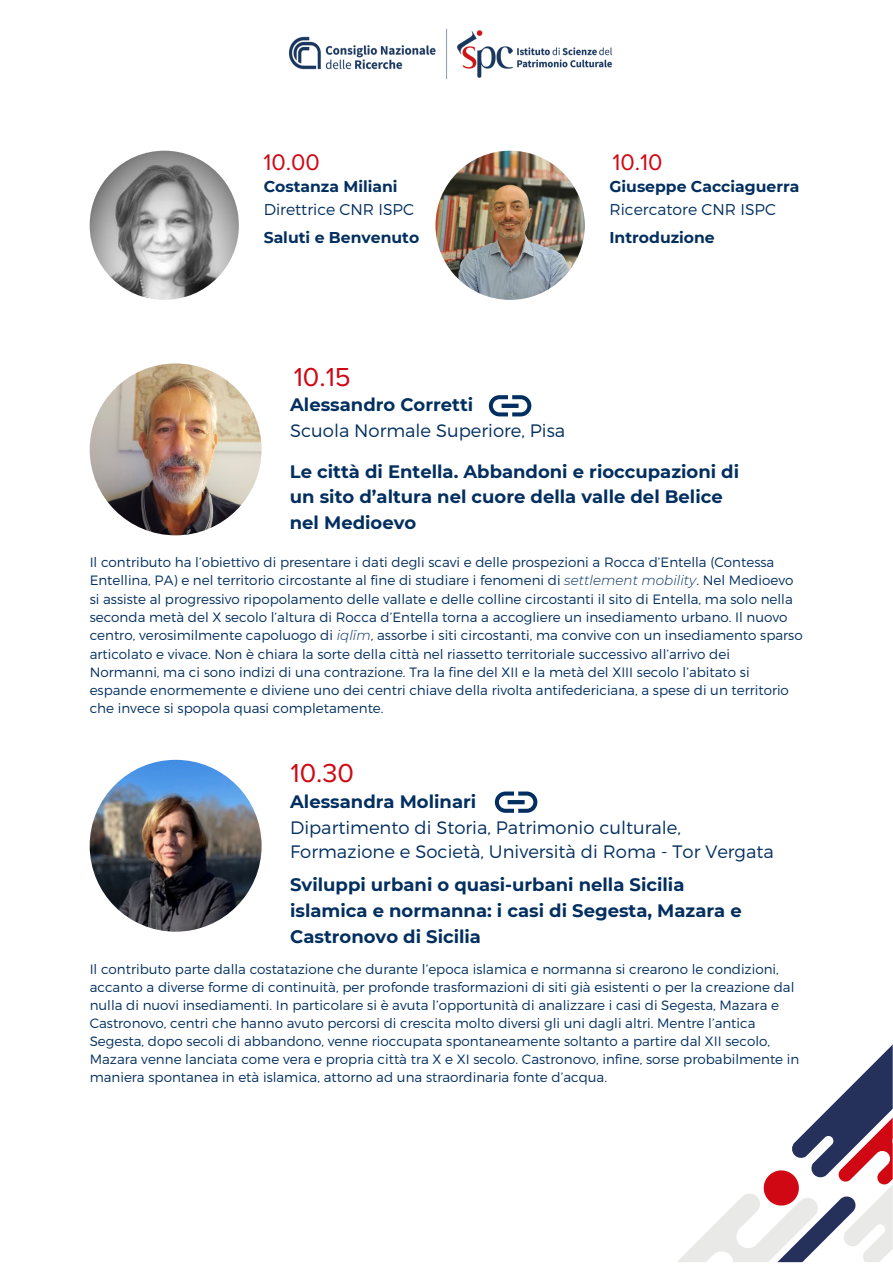
<style>
.page{position:relative;width:893px;height:1264px;background:#fff}
.page>*{position:absolute;margin:0;border:0;box-sizing:border-box;transform-origin:0 0}
.t1{font:27px "Proxima Nova";color:#d00813}
.t2{font:23.4px "Proxima Nova";color:#d00813}
.t3{font:700 18px/25.8px "Montserrat";color:#022f5f}
.t4{font:300 18px/24.8px "Montserrat";color:#022f5f}
.t5{font:700 15.6px "Montserrat";color:#022f5f}
.t6{font:300 15.6px "Montserrat";color:#022f5f}
.t7{font:300 13.5px/18.3px "Montserrat";color:#022f5f}
.s1{font-style:italic}
</style>
<div class="page">
<img style="left:289px;top:29px;width:324px;height:51px">
<img style="left:90px;top:151px;width:149px;height:149px;border-radius:50%">
<svg style="left:677px;top:1045px;width:215px;height:217px"></svg>
<svg style="left:489px;top:395px;width:42px;height:21px"></svg>
<img style="left:90px;top:363px;width:171px;height:172px;border-radius:50%">
<svg style="left:495px;top:791px;width:42px;height:21px"></svg>
<img style="left:90px;top:759px;width:171px;height:172px;border-radius:50%">
<img style="left:435px;top:151px;width:149px;height:149px;border-radius:50%">
<p class="t2" style="left:263px;top:151px;width:58px">10.00</p>
<p class="t5" style="left:264px;top:177px;width:135px">Costanza Miliani</p>
<p class="t6" style="left:264px;top:199px;width:152px">Direttrice CNR ISPC</p>
<p class="t5" style="left:264px;top:228px;width:157px">Saluti e Benvenuto</p>
<p class="t2" style="left:612px;top:151px;width:51px">10.10</p>
<p class="t5" style="left:609px;top:177px;width:191px">Giuseppe Cacciaguerra</p>
<p class="t6" style="left:609px;top:199px;width:168px">Ricercatore CNR ISPC</p>
<p class="t5" style="left:609px;top:228px;width:107px">Introduzione</p>
<p class="t1" style="left:294px;top:364px;width:58px">10.15</p>
<p class="t3" style="left:290px;top:392px;width:185px">Alessandro Corretti</p>
<p class="t4" style="left:290px;top:417px;width:276px">Scuola Normale Superiore, Pisa</p>
<p class="t3" style="left:290px;top:458px;width:451px">Le città di Entella. Abbandoni e rioccupazioni di un sito d’altura nel cuore della valle del Belice</p>
<p class="t3" style="left:290px;top:510px;width:128px">nel Medioevo</p>
<p class="t7" style="left:90px;top:552px;width:714px">Il contributo ha l’obiettivo di presentare i dati degli scavi e delle prospezioni a Rocca d’Entella (Contessa Entellina, PA) e nel territorio circostante al fine di studiare i fenomeni di <span class="s1">settlement mobility</span>. Nel Medioevo si assiste al progressivo ripopolamento delle vallate e delle colline circostanti il sito di Entella, ma solo nella seconda metà del X secolo l’altura di Rocca d’Entella torna a accogliere un insediamento urbano. Il nuovo centro, verosimilmente capoluogo di <span class="s1">iqlīm</span>, assorbe i siti circostanti, ma convive con un insediamento sparso articolato e vivace. Non è chiara la sorte della città nel riassetto territoriale successivo all’arrivo dei Normanni, ma ci sono indizi di una contrazione. Tra la fine del XII e la metà del XIII secolo l’abitato si espande enormemente e diviene uno dei centri chiave della rivolta antifedericiana, a spese di un territorio che invece si spopola quasi completamente.</p>
<p class="t1" style="left:290px;top:760px;width:65px">10.30</p>
<p class="t3" style="left:290px;top:788px;width:188px">Alessandra Molinari</p>
<p class="t4" style="left:290px;top:814px;width:485px">Dipartimento di Storia, Patrimonio culturale,<br>Formazione e Società, Università di Roma - Tor Vergata</p>
<p class="t3" style="left:290px;top:872px;width:453px">Sviluppi urbani o quasi-urbani nella Sicilia islamica e normanna: i casi di Segesta, Mazara e</p>
<p class="t3" style="left:290px;top:923px;width:192px">Castronovo di Sicilia</p>
<p class="t7" style="left:90px;top:959px;width:711px">Il contributo parte dalla costatazione che durante l’epoca islamica e normanna si crearono le condizioni, accanto a diverse forme di continuità, per profonde trasformazioni di siti già esistenti o per la creazione dal nulla di nuovi insediamenti. In particolare si è avuta l’opportunità di analizzare i casi di Segesta, Mazara e Castronovo, centri che hanno avuto percorsi di crescita molto diversi gli uni dagli altri. Mentre l’antica Segesta, dopo secoli di abbandono, venne rioccupata spontaneamente soltanto a partire dal XII secolo, Mazara venne lanciata come vera e propria città tra X e XI secolo. Castronovo, infine, sorse probabilmente in maniera spontanea in età islamica, attorno ad una straordinaria fonte d’acqua.</p>
</div>
